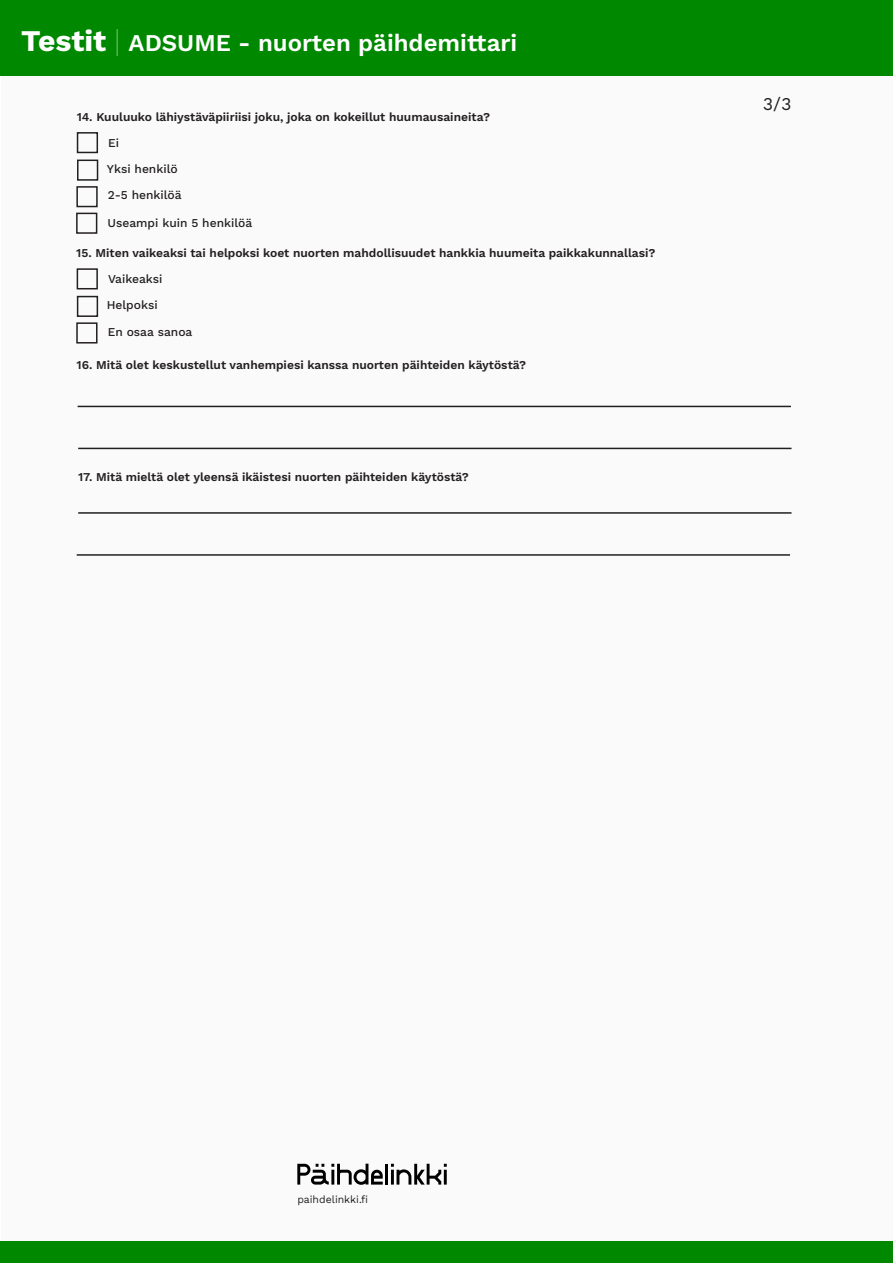
<style>
.page{position:relative;width:893px;height:1263px;background:#fff}
.page>*{position:absolute;margin:0;border:0;box-sizing:border-box;transform-origin:0 0}
.t1{font:24px "Work Sans";color:#fff}
.t2{font:18px "Work Sans";color:#231f20}
.t3{font:600 12px "Work Sans";color:#231f20}
.t4{font:500 12px "Work Sans";color:#231f20}
.t5{font:10.5px "Work Sans";color:#231f20}
.s1{font-size:30px}
</style>
<div class="page">
<div style="left:2px;top:2px;width:891px;height:1261px;background:#fafafa"></div>
<div style="left:0;top:0;width:893px;height:75px;background:#008900"></div>
<div style="left:0;top:1242px;width:893px;height:21px;background:#008900"></div>
<svg style="left:297px;top:1164px;width:86px;height:21px"></svg>
<hr style="left:385px;top:1164px;width:3px;height:20px;background:#000">
<svg style="left:391px;top:1164px;width:56px;height:20px"></svg>
<hr style="left:444px;top:1170px;width:3px;height:14px;background:#000">
<div style="left:76px;top:213px;width:21px;height:21px;border:2px solid #231f20"></div>
<div style="left:77px;top:132px;width:21px;height:21px;border:2px solid #231f20"></div>
<div style="left:77px;top:160px;width:21px;height:21px;border:2px solid #231f20"></div>
<div style="left:76px;top:186px;width:22px;height:21px;border:2px solid #231f20"></div>
<div style="left:77px;top:268px;width:21px;height:21px;border:2px solid #231f20"></div>
<div style="left:77px;top:296px;width:21px;height:21px;border:2px solid #231f20"></div>
<div style="left:76px;top:322px;width:22px;height:21px;border:2px solid #231f20"></div>
<hr style="left:78px;top:406px;width:713px;height:1px;background:#231f20">
<hr style="left:78px;top:448px;width:713px;height:1px;background:#231f20">
<hr style="left:78px;top:512px;width:713px;height:2px;background:#231f20">
<hr style="left:77px;top:554px;width:713px;height:2px;background:#231f20">
<p class="t1" style="left:21px;top:24px;width:498px"><span class="s1">Testit |</span> ADSUME - nuorten päihdemittari</p>
<p class="t3" style="left:77px;top:110px;width:415px">14. Kuuluuko lähiystäväpiiriisi joku, joka on kokeillut huumausaineita?</p>
<p class="t4" style="left:108px;top:136px;width:12px">Ei</p>
<p class="t4" style="left:107px;top:162px;width:72px">Yksi henkilö</p>
<p class="t4" style="left:108px;top:188px;width:75px">2-5 henkilöä</p>
<p class="t4" style="left:108px;top:216px;width:146px">Useampi kuin 5 henkilöä</p>
<p class="t3" style="left:76px;top:246px;width:581px">15. Miten vaikeaksi tai helpoksi koet nuorten mahdollisuudet hankkia huumeita paikkakunnallasi?</p>
<p class="t4" style="left:108px;top:272px;width:56px">Vaikeaksi</p>
<p class="t4" style="left:107px;top:298px;width:52px">Helpoksi</p>
<p class="t4" style="left:108px;top:324px;width:86px">En osaa sanoa</p>
<p class="t3" style="left:77px;top:357px;width:451px">16. Mitä olet keskustellut vanhempiesi kanssa nuorten päihteiden käytöstä?</p>
<p class="t3" style="left:78px;top:470px;width:392px">17. Mitä mieltä olet yleensä ikäistesi nuorten päihteiden käytöstä?</p>
<p class="t2" style="left:763px;top:93px;width:30px">3/3</p>
<p class="t5" style="left:297px;top:1191px;width:72px">paihdelinkki.fi</p>
</div>
